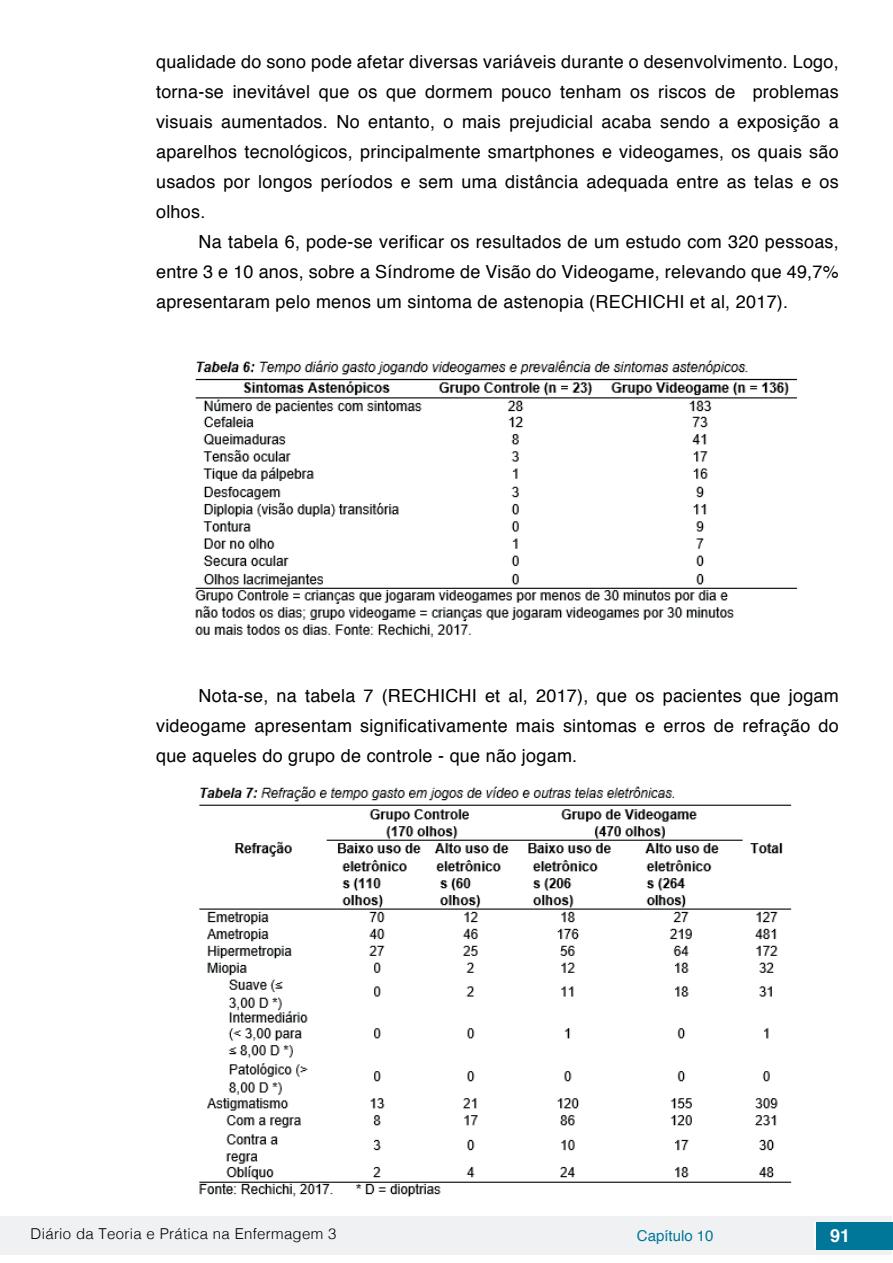
<style>
.page{position:relative;width:893px;height:1263px;background:#fff}
.page>*{position:absolute;margin:0;border:0;box-sizing:border-box;transform-origin:0 0}
.t1{font:18px/30px "Helvetica";letter-spacing:.015em;color:#000;text-align:justify}
.t2{font:700 18px "Helvetica";color:#fff}
.t3{font:300 15px "Helvetica";letter-spacing:.02em;color:#000}
.t4{font:15px "Helvetica";color:#007699}
</style>
<div class="page">
<div style="left:1px;top:1216px;width:891px;height:38px;background:#f0f1f2"></div>
<div style="left:816px;top:1222px;width:77px;height:27px;background:#007699"></div>
<svg style="left:815px;top:1224px;width:1px;height:24px"></svg>
<img style="left:195px;top:360px;width:603px;height:278px">
<img style="left:199px;top:786px;width:593px;height:411px">
<p class="t1" style="left:156px;top:47px;width:684px">qualidade do sono pode afetar diversas variáveis durante o desenvolvimento. Logo, torna-se inevitável que os que dormem pouco tenham os riscos de problemas visuais aumentados. No entanto, o mais prejudicial acaba sendo a exposição a aparelhos tecnológicos, principalmente smartphones e videogames, os quais são usados por longos períodos e sem uma distância adequada entre as telas e os olhos.</p>
<p class="t1" style="left:156px;top:227px;width:684px;text-indent:43px">Na tabela 6, pode-se verificar os resultados de um estudo com 320 pessoas, entre 3 e 10 anos, sobre a Síndrome de Visão do Videogame, relevando que 49,7% apresentaram pelo menos um sintoma de astenopia (RECHICHI et al, 2017).</p>
<p class="t1" style="left:156px;top:682px;width:684px;text-indent:43px">Nota-se, na tabela 7 (RECHICHI et al, 2017), que os pacientes que jogam videogame apresentam significativamente mais sintomas e erros de refração do que aqueles do grupo de controle - que não jogam.</p>
<p class="t3" style="left:31px;top:1221px;width:307px">Diário da Teoria e Prática na Enfermagem 3</p>
<p class="t4" style="left:637px;top:1224px;width:78px">Capítulo 10</p>
<p class="t2" style="left:830px;top:1221px;width:22px">91</p>
</div>
